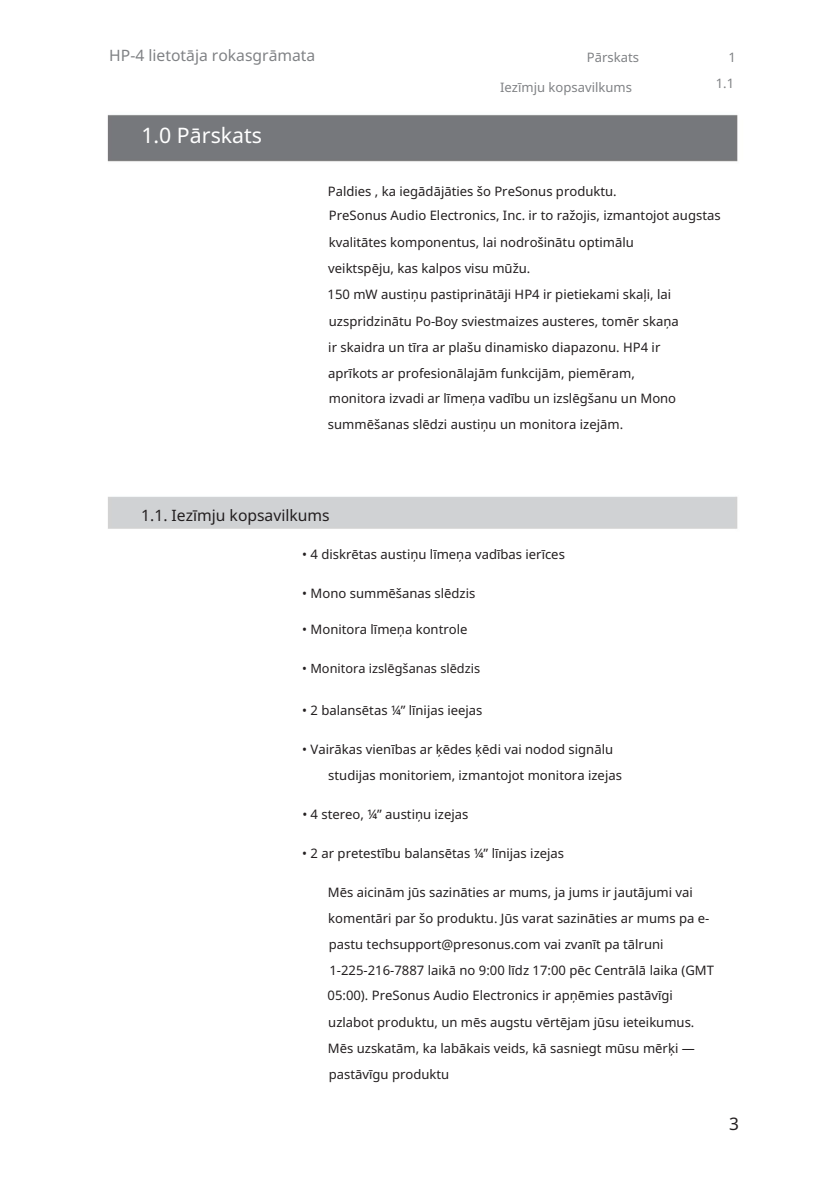
<style>
.page{position:relative;width:838px;height:1190px;background:#fff}
.page>*{position:absolute;margin:0;border:0;box-sizing:border-box;transform-origin:0 0}
.t1{font:21.4px "Noto Sans";color:#fff}
.t2{font:17.2px "Noto Sans";color:#231f20}
.t3{font:15.6px "Noto Sans";color:#808285}
.t4{font:15.6px "Noto Sans";color:#231f20}
.t5{font:13px/25.6px "Noto Sans";color:#231f20}
.t6{font:13px "Noto Sans";color:#808285}
.t7{font:12.8px "Noto Sans";color:#231f20}
</style>
<div class="page">
<p class="t3" style="left:109px;top:45px;width:208px">HP-4 lietotāja rokasgrāmata</p>
<h1 class="t1" style="left:141px;top:120px;width:122px">1.0 Pārskats</h1>
<p class="t6" style="left:587px;top:48px;width:54px">Pārskats</p>
<p class="t6" style="left:500px;top:78px;width:133px">Iezīmju kopsavilkums</p>
<p class="t6" style="left:729px;top:48px;width:9px">1</p>
<p class="t6" style="left:716px;top:74px;width:20px">1.1</p>
<p class="t5" style="left:328px;top:179px;width:290px">Paldies , ka iegādājāties šo PreSonus produktu.</p>
<p class="t5" style="left:329px;top:202px;width:393px;line-height:27.6px">PreSonus Audio Electronics, Inc. ir to ražojis, izmantojot augstas kvalitātes komponentus, lai nodrošinātu optimālu</p>
<p class="t5" style="left:328px;top:256px;width:204px">veiktspēju, kas kalpos visu mūžu.</p>
<p class="t5" style="left:328px;top:282px;width:353px">150 mW austiņu pastiprinātāji HP4 ir pietiekami skaļi, lai uzspridzinātu Po-Boy sviestmaizes austeres, tomēr skaņa ir skaidra un tīra ar plašu dinamisko diapazonu. HP4 ir aprīkots ar profesionālajām funkcijām, piemēram, monitora izvadi ar līmeņa vadību un izslēgšanu un Mono summēšanas slēdzi austiņu un monitora izejām.</p>
<p class="t4" style="left:141px;top:504px;width:190px">1.1. Iezīmju kopsavilkums</p>
<p class="t5" style="left:302px;top:542px;width:264px">• 4 diskrētas austiņu līmeņa vadības ierīces</p>
<p class="t5" style="left:302px;top:581px;width:175px">• Mono summēšanas slēdzis</p>
<p class="t5" style="left:302px;top:617px;width:167px">• Monitora līmeņa kontrole</p>
<p class="t7" style="left:302px;top:659px;width:179px">• Monitora izslēgšanas slēdzis</p>
<p class="t5" style="left:302px;top:698px;width:182px">• 2 balansētas ¼” līnijas ieejas</p>
<p class="t5" style="left:328px;top:737px;width:295px;text-indent:-26px">• Vairākas vienības ar ķēdes ķēdi vai nodod signālu studijas monitoriem, izmantojot monitora izejas</p>
<p class="t5" style="left:302px;top:802px;width:168px">• 4 stereo, ¼” austiņu izejas</p>
<p class="t5" style="left:302px;top:841px;width:263px">• 2 ar pretestību balansētas ¼” līnijas izejas</p>
<p class="t5" style="left:328px;top:880px;width:388px">Mēs aicinām jūs sazināties ar mums, ja jums ir jautājumi vai komentāri par šo produktu. Jūs varat sazināties ar mums pa e&shy;pastu techsupport@presonus.com vai zvanīt pa tālruni 1-225-216-7887 laikā no 9:00 līdz 17:00 pēc Centrālā laika (GMT 05:00). PreSonus Audio Electronics ir apņēmies pastāvīgi</p>
<p class="t5" style="left:328px;top:1009px;width:368px;line-height:26.2px;text-align:justify">uzlabot produktu, un mēs augstu vērtējam jūsu ieteikumus.<br>Mēs uzskatām, ka labākais veids, kā sasniegt mūsu mērķi — pastāvīgu produktu</p>
<h2 class="t2" style="left:729px;top:1112px;width:11px">3</h2>
</div>
